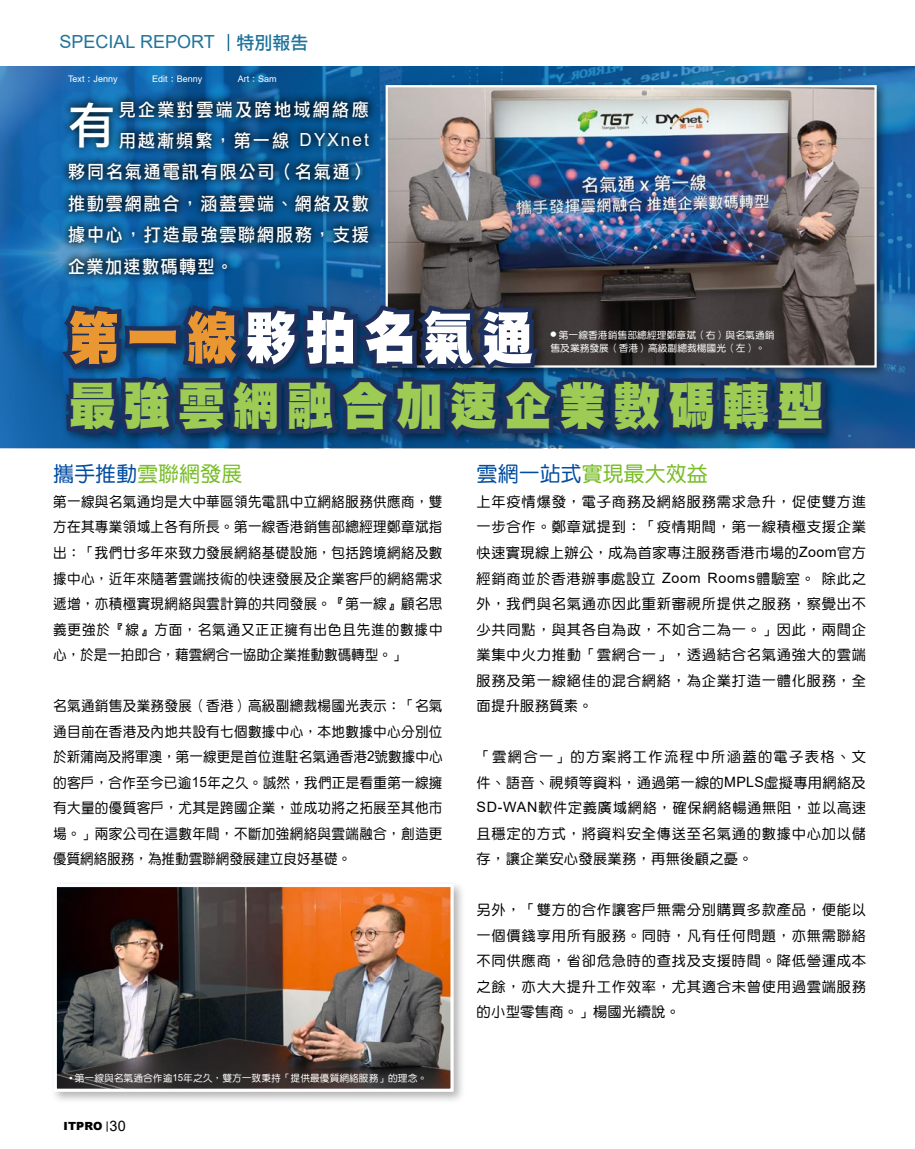
<style>
.page{position:relative;width:915px;height:1149px;background:#fff}
.page>*{position:absolute;margin:0;border:0;box-sizing:border-box;transform-origin:0 0}
.t1{font:57px "DF Hei W12 WIN BF";letter-spacing:.16em;color:#fff;scale:.89 1}
.t2{font:51px "DF Hei W12 WIN BF";letter-spacing:.16em;color:#9ecb54;scale:.92 1}
.t3{font:49.35px "DF Li Hei Md WIN BF";color:#fff;scale:.95 1}
.t4{font:21px "DF Yuan Md HK BF";color:#79bd28}
.t5{font:18px "DF Li Hei Md WIN BF";letter-spacing:.105em;color:#fff;scale:.95 1}
.t6{font:18px "Arial";color:#20749b}
.t7{font:18px "DF Li Hei Md WIN BF";letter-spacing:.135em;color:#fff;scale:.95 1}
.t8{font:18px "DF Li Hei Md WIN BF";letter-spacing:.08em;color:#fff;scale:.95 1}
.t9{font:14.25px/25.5px "DF Yuan Md HK BF";letter-spacing:.05em;color:#000;text-align:justify}
.t10{font:14.25px/25.5px "DF Yuan Md HK BF";letter-spacing:.05em;color:#000;text-align:justify;scale:.95 1}
.t11{font:900 11.25px "Arial";letter-spacing:.01em;color:#000}
.t12{font:9.75px/13.5px "DF Yuan Md HK BF";color:#fff}
.t13{font:9px "Arial";color:#fff}
.s1{font-family:"DF Li Hei Md WIN BF"}
.s2{font-family:"Arial"}
.s3{color:#ea9731}
.s4{font-size:6px}
.s5{color:#004ca1}
.s6{font-weight:400;font-size:14.4px}
</style>
<div class="page">
<svg style="left:227px;top:34px;width:2px;height:17px"></svg>
<img style="left:0;top:66px;width:914px;height:382px">
<div style="left:58px;top:90px;width:393px;height:268px;background:#000;opacity:.74"></div>
<div style="left:380px;top:80px;width:514px;height:304px;background:#000;opacity:.5"></div>
<img style="left:388px;top:88px;width:485px;height:138px">
<img style="left:48px;top:226px;width:866px;height:223px">
<div style="left:50px;top:879px;width:422px;height:231px;background:#000;opacity:.3"></div>
<img style="left:58px;top:887px;width:391px;height:200px">
<div style="left:54px;top:883px;width:399px;height:208px;border:3px solid #fff"></div>
<p class="t6" style="left:60px;top:30px;width:250px">SPECIAL REPORT <span class="s1">特別報告</span></p>
<p class="t13" style="left:68px;top:73px;width:51px">Text<span class="s1">：</span>Jenny</p>
<p class="t13" style="left:152px;top:73px;width:52px">Edit<span class="s1">：</span>Benny</p>
<p class="t13" style="left:238px;top:73px;width:41px">Art<span class="s1">：</span>Sam</p>
<h3 class="t3" style="left:68px;top:100px;width:51px">有</h3>
<p class="t7" style="left:119px;top:100px;width:264px">見企業對雲端及跨地域網絡應</p>
<p class="t5" style="left:119px;top:131px;width:265px">用越漸頻繁，第一線 <span class="s2">DYXnet</span></p>
<p class="t5" style="left:68px;top:163px;width:318px">夥同名氣通電訊有限公司（名氣通）</p>
<p class="t5" style="left:68px;top:194px;width:318px">推動雲網融合，涵蓋雲端、網絡及數</p>
<p class="t5" style="left:68px;top:226px;width:318px">據中心，打造最強雲聯網服務，支援</p>
<p class="t8" style="left:68px;top:257px;width:175px">企業加速數碼轉型。</p>
<h1 class="t1" style="left:68px;top:309px;width:524px"><span class="s3">第一線</span>夥拍名氣通</h1>
<p class="t12" style="left:550px;top:328px;width:226px"><span class="s4">●</span> 第一線香港銷售部總經理鄭章斌（右）與名氣通銷售及業務發展（香港）高級副總裁楊國光（左）。</p>
<h2 class="t2" style="left:69px;top:380px;width:821px">最強雲網融合加速企業數碼轉型</h2>
<h3 class="t4" style="left:53px;top:463px;width:190px"><span class="s5">攜手推動</span>雲聯網發展</h3>
<p class="t10" style="left:53px;top:488px;width:411px">第一線與名氣通均是大中華區領先電訊中立網絡服務供應商，雙方在其專業領域上各有所長。第一線香港銷售部總經理鄭章斌指出：「我們廿多年來致力發展網絡基礎設施，包括跨境網絡及數據中心，近年來隨著雲端技術的快速發展及企業客戶的網絡需求遞增，亦積極實現網絡與雲計算的共同發展。『第一線』顧名思義更強於『線』方面，名氣通又正正擁有出色且先進的數據中心，於是一拍即合，藉雲網合一協助企業推動數碼轉型。」</p>
<p class="t10" style="left:53px;top:692px;width:411px">名氣通銷售及業務發展（香港）高級副總裁楊國光表示：「名氣通目前在香港及內地共設有七個數據中心，本地數據中心分別位於新蒲崗及將軍澳，第一線更是首位進駐名氣通香港<span class="s2">2</span>號數據中心的客戶，合作至今已逾<span class="s2">15</span>年之久。誠然，我們正是看重第一線擁有大量的優質客戶，尤其是跨國企業，並成功將之拓展至其他市場。」兩家公司在這數年間，不斷加強網絡與雲端融合，創造更優質網絡服務，為推動雲聯網發展建立良好基礎。</p>
<p class="t12" style="left:70px;top:1071px;width:359px"><sup>●</sup> 第一線與名氣通合作逾<span class="s2">15</span>年之久，雙方一致秉持「提供最優質網絡服務」的理念。</p>
<p class="t11" style="left:63px;top:1117px;width:64px">ITPRO <span class="s6">30</span></p>
<h3 class="t4" style="left:476px;top:463px;width:232px"><span class="s5">雲網一站式</span>實現最大效益</h3>
<p class="t9" style="left:476px;top:488px;width:391px">上年疫情爆發，電子商務及網絡服務需求急升，促使雙方進一步合作。鄭章斌提到：「疫情期間，第一線積極支援企業快速實現線上辦公，成為首家專注服務香港市場的<span class="s2">Zoom</span>官方經銷商並於香港辦事處設立 <span class="s2">Zoom Rooms</span>體驗室。除此之外，我們與名氣通亦因此重新審視所提供之服務，察覺出不少共同點，與其各自為政，不如合二為一。」因此，兩間企業集中火力推動「雲網合一」，透過結合名氣通強大的雲端服務及第一線絕佳的混合網絡，為企業打造一體化服務，全面提升服務質素。</p>
<p class="t9" style="left:476px;top:743px;width:391px">「雲網合一」的方案將工作流程中所涵蓋的電子表格、文件、語音、視頻等資料，通過第一線的<span class="s2">MPLS</span>虛擬專用網絡及<span class="s2">SD-WAN</span>軟件定義廣域網絡，確保網絡暢通無阻，並以高速且穩定的方式，將資料安全傳送至名氣通的數據中心加以儲存，讓企業安心發展業務，再無後顧之憂。</p>
<p class="t9" style="left:476px;top:896px;width:391px">另外，「雙方的合作讓客戶無需分別購買多款產品，便能以一個價錢享用所有服務。同時，凡有任何問題，亦無需聯絡不同供應商，省卻危急時的查找及支援時間。降低營運成本之餘，亦大大提升工作效率，尤其適合未曾使用過雲端服務的小型零售商。」楊國光續說。</p>
</div>
